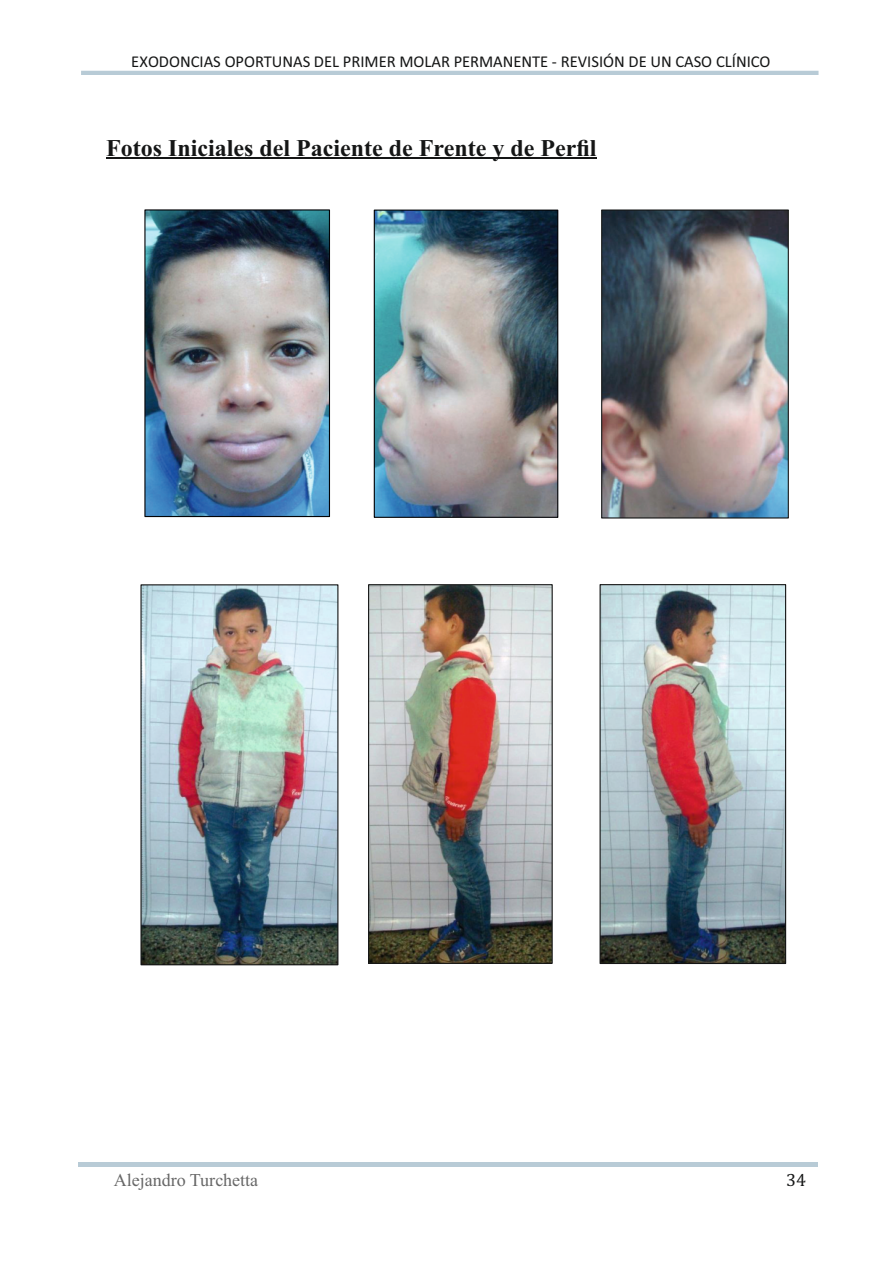
<style>
.page{position:relative;width:893px;height:1262px;background:#fff}
.page>*{position:absolute;margin:0;border:0;box-sizing:border-box;transform-origin:0 0}
.t1{font:700 24px "Times New Roman";color:#151616}
.t2{font:18px "Times New Roman";color:#676767}
.t3{font:18px "Cambria";color:#151616}
.t4{font:16.5px "Calibri";color:#151616}
</style>
<div class="page">
<img style="left:146px;top:211px;width:182px;height:304px">
<div style="left:144px;top:209px;width:186px;height:308px;border:1px solid #020306"></div>
<img style="left:376px;top:211px;width:180px;height:305px">
<div style="left:374px;top:209px;width:184px;height:309px;border:1px solid #020306"></div>
<img style="left:603px;top:211px;width:183px;height:305px">
<div style="left:601px;top:209px;width:187px;height:309px;border:1px solid #151616"></div>
<img style="left:142px;top:586px;width:194px;height:377px">
<div style="left:140px;top:584px;width:198px;height:381px;border:1px solid #151616"></div>
<img style="left:370px;top:586px;width:180px;height:376px">
<div style="left:368px;top:584px;width:184px;height:380px;border:1px solid #151616"></div>
<img style="left:601px;top:586px;width:183px;height:376px">
<div style="left:599px;top:584px;width:187px;height:380px;border:1px solid #151616"></div>
<hr style="left:106px;top:158px;width:490px;height:1px;background:#151616">
<hr style="left:79px;top:1162px;width:738px;height:4px;background:#b8cbd6">
<hr style="left:81px;top:71px;width:737px;height:4px;background:#b8cbd6">
<p class="t4" style="left:131px;top:55px;width:640px">EXODONCIAS OPORTUNAS DEL PRIMER MOLAR PERMANENTE - REVISIÓN DE UN CASO CLÍNICO</p>
<h1 class="t1" style="left:106px;top:139px;width:492px">Fotos Iniciales del Paciente de Frente y de Perfil</h1>
<p class="t2" style="left:114px;top:1173px;width:146px">Alejandro Turchetta</p>
<p class="t3" style="left:786px;top:1172px;width:21px">34</p>
</div>
